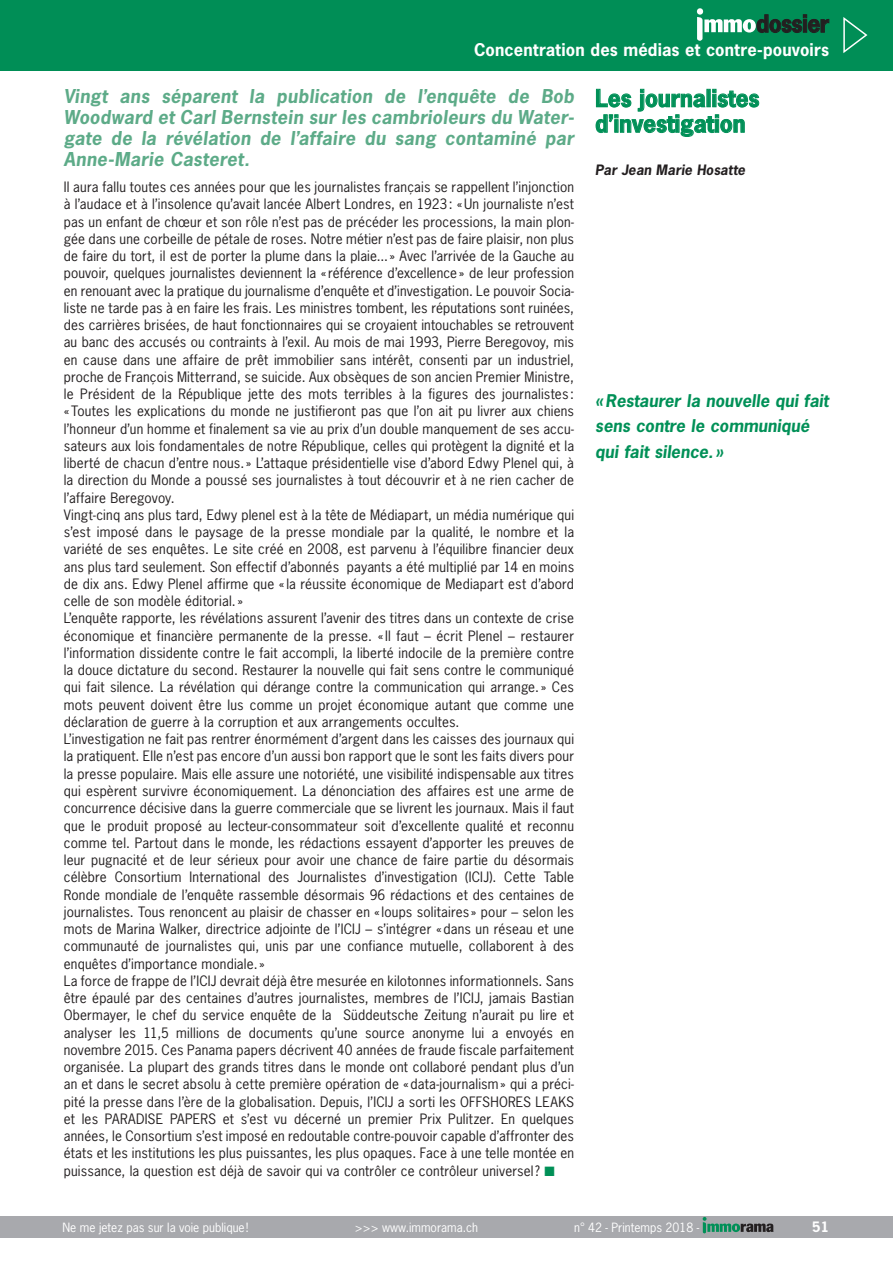
<style>
.page{position:relative;width:893px;height:1263px;background:#fff}
.page>*{position:absolute;margin:0;border:0;box-sizing:border-box;transform-origin:0 0}
.t1{font:700 22.5px/25.5px "News Gothic Std";color:#009057}
.t2{font:700 22.5px "News Gothic Std";letter-spacing:-.02em;color:#231f20}
.t3{font:italic 700 18px/21px "News Gothic Std";letter-spacing:.02em;color:#5dab88;text-align:justify}
.t4{font:italic 700 16.5px/25.5px "News Gothic Std";color:#009057}
.t5{font:700 16.5px "News Gothic Std";letter-spacing:.01em;color:#fff}
.t6{font:13.5px/17.2px "News Gothic Std";letter-spacing:.015em;color:#231f20}
.t7{font:italic 700 13.5px "News Gothic Std";letter-spacing:.01em;color:#231f20}
.t8{font:700 13.5px "News Gothic Std";color:#fff}
.t9{font:12px "News Gothic Std";color:#fff}
.s1{color:#009057}
</style>
<div class="page">
<div style="left:0;top:1216px;width:893px;height:21px;background:#a8a9ad"></div>
<svg style="left:703px;top:1217px;width:71px;height:16px"></svg>
<div style="left:0;top:0;width:893px;height:70px;background:#008e56"></div>
<div style="left:697px;top:8px;width:6px;height:7px;background:#fff;border-radius:50%"></div>
<svg style="left:697px;top:14px;width:132px;height:27px"></svg>
<svg style="left:843px;top:17px;width:25px;height:36px"></svg>
<svg style="left:596px;top:89px;width:163px;height:48px"></svg>
<h1 class="t2" style="left:756px;top:9px;width:74px">dossier</h1>
<p class="t5" style="left:474px;top:38px;width:357px">Concentration des médias et contre-pouvoirs</p>
<h2 class="t3" style="left:64px;top:86px;width:512px">Vingt ans séparent la publication de l’enquête de Bob Woodward et Carl Bernstein sur les cambrioleurs du Water&shy;gate de la révélation de l’affaire du sang contaminé par Anne-Marie Casteret.</h2>
<p class="t6" style="left:64px;top:178px;width:512px">Il aura fallu toutes ces années pour que les journalistes français se rappellent l’injonction à l’audace et à l’insolence qu’avait lancée Albert Londres, en 1923: «Un journaliste n’est pas un enfant de chœur et son rôle n’est pas de précéder les processions, la main plon&shy;gée dans une corbeille de pétale de roses. Notre métier n’est pas de faire plaisir, non plus de faire du tort, il est de porter la plume dans la plaie...» Avec l’arrivée de la Gauche au pouvoir, quelques journalistes deviennent la «référence d’excellence» de leur profession en renouant avec la pratique du journalisme d’enquête et d’investigation. Le pouvoir Socia&shy;liste ne tarde pas à en faire les frais. Les ministres tombent, les réputations sont ruinées, des carrières brisées, de haut fonctionnaires qui se croyaient intouchables se retrouvent au banc des accusés ou contraints à l’exil. Au mois de mai 1993, Pierre Beregovoy, mis en cause dans une affaire de prêt immobilier sans intérêt, consenti par un industriel, proche de François Mitterrand, se suicide. Aux obsèques de son ancien Premier Ministre, le Président de la République jette des mots terribles à la figures des journalistes: «Toutes les explications du monde ne justifieront pas que l’on ait pu livrer aux chiens l’honneur d’un homme et finalement sa vie au prix d’un double manquement de ses accu&shy;sateurs aux lois fondamentales de notre République, celles qui protègent la dignité et la liberté de chacun d’entre nous. » L’attaque présidentielle vise d’abord Edwy Plenel qui, à la direction du Monde a poussé ses journalistes à tout découvrir et à ne rien cacher de l’affaire Beregovoy.<br>Vingt-cinq ans plus tard, Edwy plenel est à la tête de Médiapart, un média numérique qui s’est imposé dans le paysage de la presse mondiale par la qualité, le nombre et la variété de ses enquêtes. Le site créé en 2008, est parvenu à l’équilibre financier deux ans plus tard seulement. Son effectif d’abonnés payants a été multiplié par 14 en moins de dix ans. Edwy Plenel affirme que « la réussite économique de Mediapart est d’abord celle de son modèle éditorial.»<br>L’enquête rapporte, les révélations assurent l’avenir des titres dans un contexte de crise économique et financière permanente de la presse. «Il faut – écrit Plenel – restaurer l’information dissidente contre le fait accompli, la liberté indocile de la première contre la douce dictature du second. Restaurer la nouvelle qui fait sens contre le communiqué qui fait silence. La révélation qui dérange contre la communication qui arrange.» Ces mots peuvent doivent être lus comme un projet économique autant que comme une déclaration de guerre à la corruption et aux arrangements occultes.<br>L’investigation ne fait pas rentrer énormément d’argent dans les caisses des journaux qui la pratiquent. Elle n’est pas encore d’un aussi bon rapport que le sont les faits divers pour la presse populaire. Mais elle assure une notoriété, une visibilité indispensable aux titres qui espèrent survivre économiquement. La dénonciation des affaires est une arme de concurrence décisive dans la guerre commerciale que se livrent les journaux. Mais il faut que le produit proposé au lecteur-consommateur soit d’excellente qualité et reconnu comme tel. Partout dans le monde, les rédactions essayent d’apporter les preuves de leur pugnacité et de leur sérieux pour avoir une chance de faire partie du désormais célèbre Consortium International des Journalistes d’investigation (ICIJ). Cette Table Ronde mondiale de l’enquête rassemble désormais 96 rédactions et des centaines de journalistes. Tous renoncent au plaisir de chasser en «loups solitaires » pour – selon les mots de Marina Walker, directrice adjointe de l’ICIJ – s’intégrer «dans un réseau et une communauté de journalistes qui, unis par une confiance mutuelle, collaborent à des enquêtes d’importance mondiale.»<br>La force de frappe de l’ICIJ devrait déjà être mesurée en kilotonnes informationnels. Sans être épaulé par des centaines d’autres journalistes, membres de l’ICIJ, jamais Bastian Obermayer, le chef du service enquête de la Süddeutsche Zeitung n’aurait pu lire et analyser les 11,5 millions de documents qu’une source anonyme lui a envoyés en novembre 2015. Ces Panama papers décrivent 40 années de fraude fiscale parfaitement organisée. La plupart des grands titres dans le monde ont collaboré pendant plus d’un an et dans le secret absolu à cette première opération de «data-journalism» qui a préci&shy;pité la presse dans l’ère de la globalisation. Depuis, l’ICIJ a sorti les OFFSHORES LEAKS et les PARADISE PAPERS et s’est vu décerné un premier Prix Pulitzer. En quelques années, le Consortium s’est imposé en redoutable contre-pouvoir capable d’affronter des états et les institutions les plus puissantes, les plus opaques. Face à une telle montée en puissance, la question est déjà de savoir qui va contrôler ce contrôleur universel? <span class="s1">■</span></p>
<h1 class="t1" style="left:595px;top:85px;width:166px">Les journalistes d’investigation</h1>
<p class="t7" style="left:595px;top:161px;width:151px">Par Jean Marie Hosatte</p>
<p class="t4" style="left:595px;top:388px;width:235px">«Restaurer la nouvelle qui fait sens contre le communiqué qui fait silence. »</p>
<p class="t9" style="left:63px;top:1219px;width:187px">Ne me jetez pas sur la voie publique!</p>
<p class="t9" style="left:355px;top:1219px;width:125px">&gt;&gt;&gt; www.immorama.ch</p>
<p class="t9" style="left:574px;top:1219px;width:127px">n° 42 - Printemps 2018 -</p>
<p class="t8" style="left:812px;top:1218px;width:18px">51</p>
</div>
